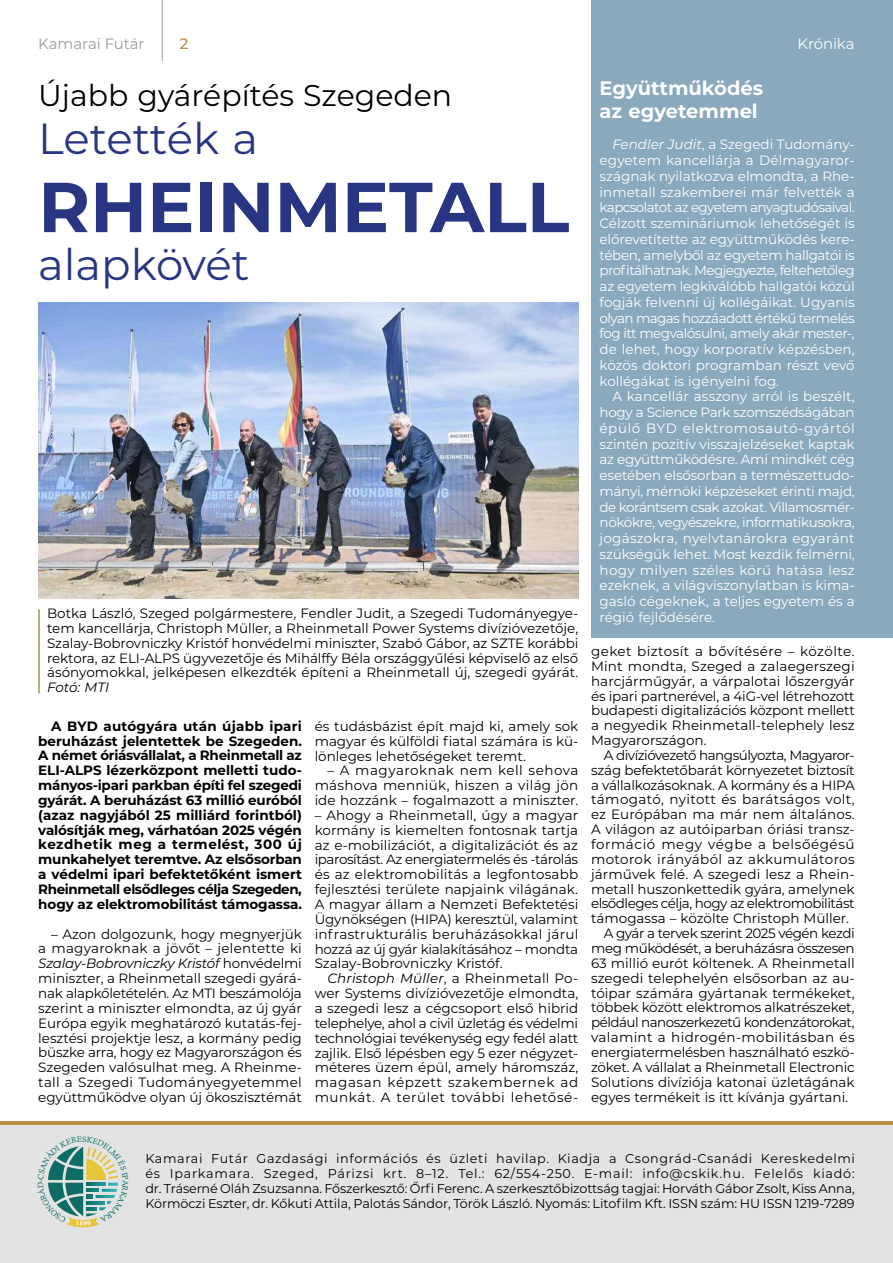
<style>
.page{position:relative;width:893px;height:1263px;background:#fff}
.page>*{position:absolute;margin:0;border:0;box-sizing:border-box;transform-origin:0 0}
.t1{font:700 70.5px "Montserrat";color:#283583}
.t2{font:43.5px "Montserrat";color:#283583}
.t3{font:30px "Montserrat";color:#000}
.t4{font:700 19.5px/22.4px "Montserrat";color:#fff}
.t5{font:15px "Montserrat";letter-spacing:-.01em;color:#9d9d9c}
.t6{font:15px "Montserrat";letter-spacing:-.01em;color:#fff}
.t7{font:500 15px "Montserrat";color:#b89043}
.t8{font:13.5px/14.9px "Montserrat";color:#000;text-align:justify}
.t9{font:13.5px/15.8px "Montserrat";color:#fff;text-align:justify}
.t10{font:700 13.5px/14.9px "Montserrat";letter-spacing:-.005em;color:#000;text-align:justify}
.t11{font:13.5px "Montserrat";letter-spacing:-.035em;color:#000}
.t12{font:13.5px "Montserrat";letter-spacing:.025em;color:#000}
.t13{font:13.5px "Montserrat";letter-spacing:-.04em;color:#000}
.t14{font:13.5px "Montserrat";letter-spacing:-.02em;color:#000}
.t15{font:13.5px "Montserrat";letter-spacing:-.03em;color:#000}
.t16{font:13.5px "Montserrat";letter-spacing:.045em;color:#000}
.t17{font:italic 13.5px "Montserrat";color:#000}
.t18{font:12.75px/15px "Montserrat";letter-spacing:-.005em;color:#000;text-align:justify}
.s1{font-style:italic}
</style>
<div class="page">
<div style="left:591px;top:0;width:302px;height:638px;background:#8aa9bd"></div>
<img style="left:38px;top:302px;width:540px;height:296px">
<div style="left:0;top:1121px;width:893px;height:142px;background:#b89043"></div>
<div style="left:0;top:1125px;width:893px;height:138px;background:#e3e3e3"></div>
<hr style="left:162px;top:0;width:1px;height:61px;background:#9d9d9c">
<hr style="left:38px;top:609px;width:2px;height:84px;background:#b89043">
<svg style="left:48px;top:1146px;width:70px;height:82px"></svg>
<p class="t5" style="left:38px;top:33px;width:108px">Kamarai Futár</p>
<p class="t7" style="left:180px;top:33px;width:10px">2</p>
<p class="t6" style="left:797px;top:33px;width:59px">Krónika</p>
<h3 class="t3" style="left:38px;top:74px;width:415px">Újabb gyárépítés Szegeden</h3>
<h2 class="t2" style="left:38px;top:109px;width:221px">Letették a</h2>
<h1 class="t1" style="left:38px;top:156px;width:533px">RHEINMETALL</h1>
<h2 class="t2" style="left:38px;top:235px;width:213px">alapkövét</h2>
<p class="t8" style="left:47px;top:605px;width:533px">Botka László, Szeged polgármestere, Fendler Judit, a Szegedi Tudományegye&shy;tem kancellárja, Christoph Müller, a Rheinmetall Power Systems divízióvezetője, Szalay-Bobrovniczky Kristóf honvédelmi miniszter, Szabó Gábor, az SZTE korábbi rektora, az ELI-ALPS ügyvezetője és Mihálffy Béla országgyűlési képviselő az első ásónyomokkal, jelképesen elkezdték építeni a Rheinmetall új, szegedi gyárát.</p>
<p class="t17" style="left:47px;top:678px;width:64px">Fotó: MTI</p>
<p class="t10" style="left:38px;top:718px;width:265px;text-indent:13px">A BYD autógyára után újabb ipari beruházást jelentettek be Szegeden.<br>A német óriásvállalat, a Rheinmetall az ELI-ALPS lézerközpont melletti tudo&shy;mányos-ipari parkban építi fel szegedi gyárát. A beruházást 63 millió euróból (azaz nagyjából 25 milliárd forintból) valósítják meg, várhatóan 2025 végén kezdhetik meg a termelést, 300 új munkahelyet teremtve. Az elsősorban a védelmi ipari befektetőként ismert Rheinmetall elsődleges célja Szegeden, hogy az elektromobilitást támogassa.</p>
<p class="t8" style="left:38px;top:926px;width:265px;text-indent:13px">– Azon dolgozunk, hogy megnyerjük a magyaroknak a jövőt – jelentette ki <span class="s1">Szalay-Bobrovniczky Kristóf</span> honvédelmi miniszter, a Rheinmetall szegedi gyárá&shy;nak alapkőletételén. Az MTI beszámolója szerint a miniszter elmondta, az új gyár Európa egyik meghatározó kutatás-fej&shy;lesztési projektje lesz, a kormány pedig büszke arra, hogy ez Magyarországon és Szegeden valósulhat meg. A Rheinme&shy;tall a Szegedi Tudományegyetemmel együttműködve olyan új ökoszisztémát</p>
<p class="t8" style="left:315px;top:718px;width:265px">és tudásbázist épít majd ki, amely sok magyar és külföldi fiatal számára is kü&shy;lönleges lehetőségeket teremt.</p>
<p class="t8" style="left:315px;top:763px;width:265px;text-indent:13px">– A magyaroknak nem kell sehova máshova menniük, hiszen a világ jön ide hozzánk – fogalmazott a miniszter.</p>
<p class="t8" style="left:315px;top:807px;width:265px">– Ahogy a Rheinmetall, úgy a magyar kormány is kiemelten fontosnak tartja az e-mobilizációt, a digitalizációt és az iparosítást. Az energiatermelés és -tárolás és az elektromobilitás a legfontosabb fejlesztési területe napjaink világának.<br>A magyar állam a Nemzeti Befektetési Ügynökségen (HIPA) keresztül, valamint infrastrukturális beruházásokkal járul hozzá az új gyár kialakításához – mondta Szalay-Bobrovniczky Kristóf.</p>
<p class="t8" style="left:315px;top:970px;width:265px;text-indent:13px"><span class="s1">Christoph Müller</span>, a Rheinmetall Po&shy;wer Systems divízióvezetője elmondta, a szegedi lesz a cégcsoport első hibrid telephelye, ahol a civil üzletág és védelmi technológiai tevékenység egy fedél alatt zajlik. Első lépésben egy 5 ezer négyzet&shy;méteres üzem épül, amely háromszáz, magasan képzett szakembernek ad munkát. A terület további lehetősé-</p>
<h3 class="t4" style="left:600px;top:76px;width:165px">Együttműködés az egyetemmel</h3>
<p class="t9" style="left:600px;top:136px;width:257px;text-indent:13px"><span class="s1">Fendler Judit</span>, a Szegedi Tudomány&shy;egyetem kancellárja a Délmagyaror&shy;szágnak nyilatkozva elmondta, a Rhe&shy;inmetall szakemberei már felvették a kapcsolatot az egyetem anyagtudósaival.<br>Célzott szemináriumok lehetőségét is előrevetítette az együttműködés kere&shy;tében, amelyből az egyetem hallgatói is profitálhatnak. Megjegyezte, feltehetőleg az egyetem legkiválóbb hallgatói közül fogják felvenni új kollégáikat. Ugyanis olyan magas hozzáadott értékű termelés fog itt megvalósulni, amely akár mester-, de lehet, hogy korporatív képzésben, közös doktori programban részt vevő kollégákat is igényelni fog.</p>
<p class="t9" style="left:600px;top:388px;width:257px;text-indent:13px">A kancellár asszony arról is beszélt, hogy a Science Park szomszédságában épülő BYD elektromosautó-gyártól szintén pozitív visszajelzéseket kaptak az együttműködésre. Ami mindkét cég esetében elsősorban a természettudo&shy;mányi, mérnöki képzéseket érinti majd, de korántsem csak azokat. Villamosmér&shy;nökökre, vegyészekre, informatikusokra, jogászokra, nyelvtanárokra egyaránt szükségük lehet. Most kezdik felmérni, hogy milyen széles körű hatása lesz ezeknek, a világviszonylatban is kima&shy;gasló cégeknek, a teljes egyetem és a régió fejlődésére.</p>
<p class="t8" style="left:591px;top:643px;width:265px">geket biztosít a bővítésére – közölte.<br>Mint mondta, Szeged a zalaegerszegi harcjárműgyár, a várpalotai lőszergyár és ipari partnerével, a 4iG-vel létrehozott budapesti digitalizációs központ mellett a negyedik Rheinmetall-telephely lesz Magyarországon.</p>
<p class="t11" style="left:604px;top:746px;width:252px">A divízióvezető hangsúlyozta, Magyaror-</p>
<p class="t8" style="left:591px;top:762px;width:265px">szág befektetőbarát környezetet biztosít</p>
<p class="t8" style="left:591px;top:777px;width:265px">a vállalkozásoknak. A kormány és a HIPA</p>
<p class="t12" style="left:591px;top:790px;width:265px">támogató, nyitott és barátságos volt,</p>
<p class="t8" style="left:591px;top:807px;width:265px">ez Európában ma már nem általános.</p>
<p class="t8" style="left:591px;top:821px;width:265px">A világon az autóiparban óriási transz-</p>
<p class="t16" style="left:591px;top:835px;width:265px">formáció megy végbe a belsőégésű</p>
<p class="t12" style="left:591px;top:850px;width:265px">motorok irányából az akkumulátoros</p>
<p class="t8" style="left:591px;top:866px;width:265px">járművek felé. A szegedi lesz a Rhein-</p>
<p class="t8" style="left:591px;top:881px;width:265px">metall huszonkettedik gyára, amelynek</p>
<p class="t11" style="left:591px;top:894px;width:265px">elsődleges célja, hogy az elektromobilitást</p>
<p class="t8" style="left:591px;top:910px;width:260px">támogassa – közölte Christoph Müller.</p>
<p class="t11" style="left:604px;top:924px;width:252px">A gyár a tervek szerint 2025 végén kezdi</p>
<p class="t15" style="left:591px;top:939px;width:265px">meg működését, a beruházásra összesen</p>
<p class="t8" style="left:591px;top:955px;width:265px">63 millió eurót költenek. A Rheinmetall</p>
<p class="t8" style="left:591px;top:970px;width:265px">szegedi telephelyén elsősorban az au-</p>
<p class="t8" style="left:591px;top:985px;width:265px">tóipar számára gyártanak termékeket,</p>
<p class="t8" style="left:591px;top:1000px;width:265px">többek között elektromos alkatrészeket,</p>
<p class="t13" style="left:591px;top:1013px;width:265px">például nanoszerkezetű kondenzátorokat,</p>
<p class="t12" style="left:591px;top:1028px;width:265px">valamint a hidrogén-mobilitásban és</p>
<p class="t8" style="left:591px;top:1044px;width:265px">energiatermelésben használható eszkö-</p>
<p class="t14" style="left:591px;top:1058px;width:265px">zöket. A vállalat a Rheinmetall Electronic</p>
<p class="t8" style="left:591px;top:1074px;width:265px">Solutions divíziója katonai üzletágának</p>
<p class="t8" style="left:591px;top:1089px;width:259px">egyes termékeit is itt kívánja gyártani.</p>
<p class="t18" style="left:145px;top:1150px;width:711px">Kamarai Futár Gazdasági információs és üzleti havilap. Kiadja a Csongrád-Csanádi Kereskedelmi és Iparkamara. Szeged, Párizsi krt. 8–12. Tel.: 62/554-250. E-mail: info@cskik.hu. Felelős kiadó: dr. Tráserné Oláh Zsuzsanna. Főszerkesztő: Őrfi Ferenc. A szerkesztőbizottság tagjai: Horváth Gábor Zsolt, Kiss Anna, Körmöczi Eszter, dr. Kőkuti Attila, Palotás Sándor, Török László. Nyomás: Litofilm Kft. ISSN szám: HU ISSN 1219-7289</p>
</div>
